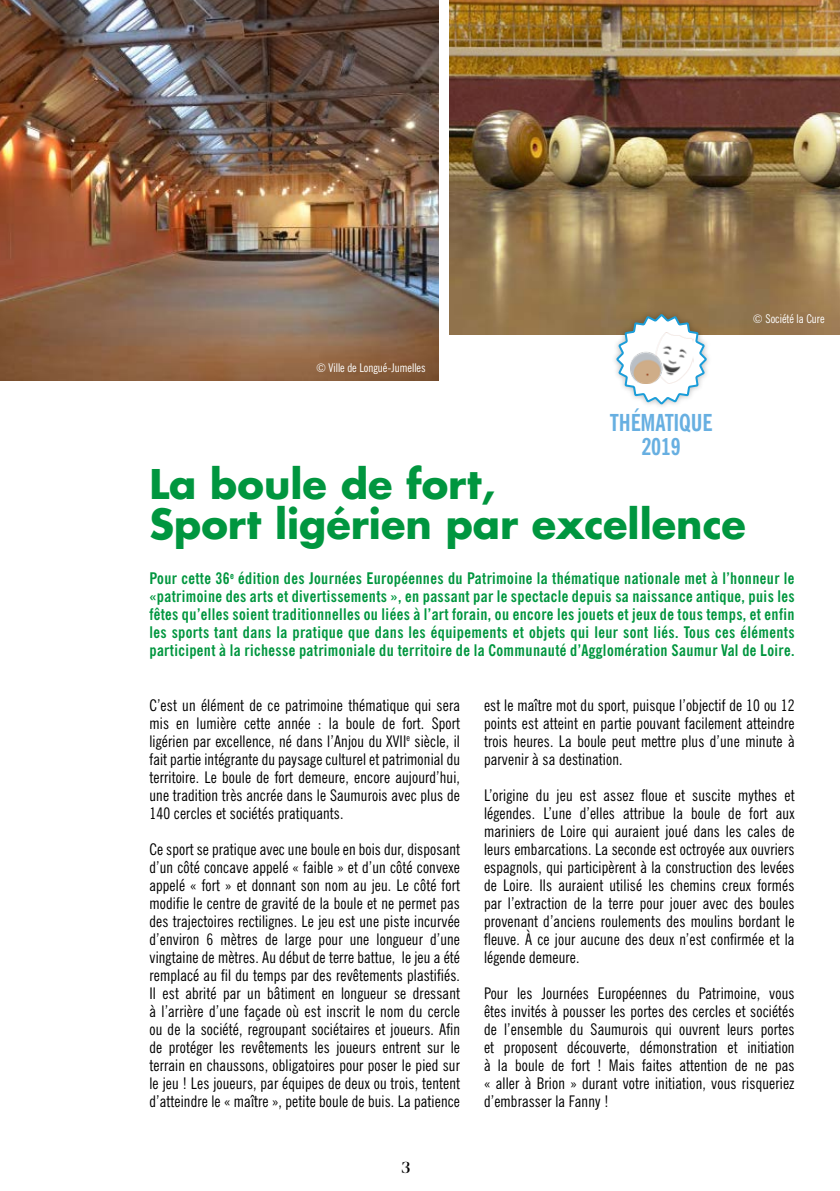
<style>
.page{position:relative;width:840px;height:1191px;background:#fff}
.page>*{position:absolute;margin:0;border:0;box-sizing:border-box;transform-origin:0 0}
.t1{font:700 40px/40px "Futura LT Pro";color:#00963f}
.t2{font:700 condensed 23.4px/23.4px "News Gothic BT";letter-spacing:-.01em;color:#67afe1;text-align:center}
.t3{font:condensed 16px/18px "News Gothic BT";letter-spacing:.01em;color:#000;text-align:justify}
.t4{font:700 condensed 16px/18px "News Gothic BT";letter-spacing:.025em;color:#00963f;text-align:justify}
.t5{font:300 16px "MADE Coachella";color:#000}
.t6{font:condensed 12px "News Gothic BT";color:#fff}
</style>
<div class="page">
<img style="left:0;top:0;width:438px;height:381px">
<img style="left:449px;top:0;width:390px;height:334px">
<div style="left:610px;top:309px;width:102px;height:101px;background:#000;opacity:.28"></div>
<svg style="left:614px;top:312px;width:94px;height:98px"></svg>
<img style="left:630px;top:333px;width:62px;height:50px">
<p class="t6" style="left:752px;top:311px;width:73px">© Société la Cure</p>
<p class="t6" style="left:316px;top:361px;width:111px">© Ville de Longué-Jumelles</p>
<h2 class="t2" style="left:609px;top:411px;width:104px">THÉMATIQUE<br>2019</h2>
<h1 class="t1" style="left:149px;top:463px;width:597px">La boule de fort,<br>Sport ligérien par excellence</h1>
<p class="t4" style="left:149px;top:569px;width:646px">Pour cette 36<sup>e</sup> édition des Journées Européennes du Patrimoine la thématique nationale met à l’honneur le «patrimoine des arts et divertissements », en passant par le spectacle depuis sa naissance antique, puis les fêtes qu’elles soient traditionnelles ou liées à l’art forain, ou encore les jouets et jeux de tous temps, et enfin les sports tant dans la pratique que dans les équipements et objets qui leur sont liés. Tous ces éléments participent à la richesse patrimoniale du territoire de la Communauté d’Agglomération Saumur Val de Loire.</p>
<p class="t3" style="left:149px;top:696px;width:312px">C’est un élément de ce patrimoine thématique qui sera mis en lumière cette année : la boule de fort. Sport ligérien par excellence, né dans l’Anjou du XVII<sup>e</sup> siècle, il fait partie intégrante du paysage culturel et patrimonial du territoire. Le boule de fort demeure, encore aujourd’hui, une tradition très ancrée dans le Saumurois avec plus de 140 cercles et sociétés pratiquants.</p>
<p class="t3" style="left:149px;top:840px;width:312px">Ce sport se pratique avec une boule en bois dur, disposant d’un côté concave appelé « faible » et d’un côté convexe appelé « fort » et donnant son nom au jeu. Le côté fort modifie le centre de gravité de la boule et ne permet pas des trajectoires rectilignes. Le jeu est une piste incurvée d’environ 6 mètres de large pour une longueur d’une vingtaine de mètres. Au début de terre battue, le jeu a été remplacé au fil du temps par des revêtements plastifiés.<br>Il est abrité par un bâtiment en longueur se dressant à l’arrière d’une façade où est inscrit le nom du cercle ou de la société, regroupant sociétaires et joueurs. Afin de protéger les revêtements les joueurs entrent sur le terrain en chaussons, obligatoires pour poser le pied sur le jeu ! Les joueurs, par équipes de deux ou trois, tentent d’atteindre le « maître », petite boule de buis. La patience</p>
<p class="t5" style="left:401px;top:1158px;width:10px">3</p>
<p class="t3" style="left:483px;top:696px;width:312px">est le maître mot du sport, puisque l’objectif de 10 ou 12 points est atteint en partie pouvant facilement atteindre trois heures. La boule peut mettre plus d’une minute à parvenir à sa destination.</p>
<p class="t3" style="left:483px;top:786px;width:312px">L’origine du jeu est assez floue et suscite mythes et légendes. L’une d’elles attribue la boule de fort aux mariniers de Loire qui auraient joué dans les cales de leurs embarcations. La seconde est octroyée aux ouvriers espagnols, qui participèrent à la construction des levées de Loire. Ils auraient utilisé les chemins creux formés par l’extraction de la terre pour jouer avec des boules provenant d’anciens roulements des moulins bordant le fleuve. À ce jour aucune des deux n’est confirmée et la légende demeure.</p>
<p class="t3" style="left:483px;top:984px;width:312px">Pour les Journées Européennes du Patrimoine, vous êtes invités à pousser les portes des cercles et sociétés de l’ensemble du Saumurois qui ouvrent leurs portes et proposent découverte, démonstration et initiation à la boule de fort ! Mais faites attention de ne pas « aller à Brion » durant votre initiation, vous risqueriez d’embrasser la Fanny !</p>
</div>
